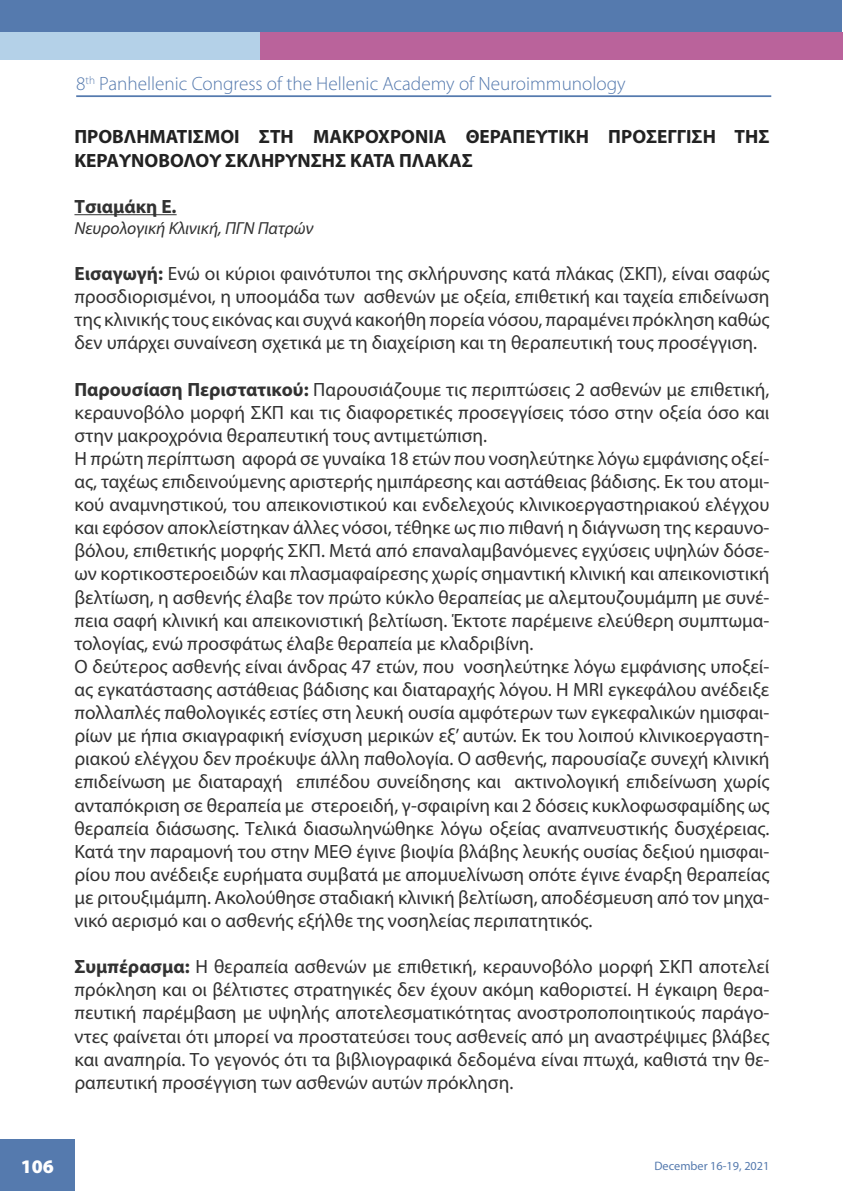
<style>
.page{position:relative;width:844px;height:1191px;background:#fff}
.page>*{position:absolute;margin:0;border:0;box-sizing:border-box;transform-origin:0 0}
.t1{font:19.25px/23.1px "Myriad Pro";color:#323232;text-align:justify}
.t2{font:700 19.25px/23.1px "Myriad Pro";color:#222}
.t3{font:300 19.25px "Myriad Pro";color:#557aae}
.t4{font:700 19.25px "Myriad Pro";color:#323232}
.t5{font:900 19.25px "Myriad Pro";color:#fff}
.t6{font:italic 17.5px "Myriad Pro";color:#323232}
.t7{font:12.25px "Myriad Pro";color:#557aae}
.s1{font-weight:700}
</style>
<div class="page">
<div style="left:0;top:1139px;width:74px;height:52px;background:#557aae"></div>
<div style="left:0;top:0;width:842px;height:50px;background:#557aae"></div>
<hr style="left:76px;top:95px;width:695px;height:2px;background:#557aae">
<div style="left:162px;top:32px;width:680px;height:28px;background:#ba639b"></div>
<div style="left:0;top:32px;width:260px;height:28px;background:#b4d1e8"></div>
<hr style="left:74px;top:214px;width:103px;height:1px;background:#323232">
<p class="t3" style="left:76px;top:72px;width:551px">8<sup>th</sup> Panhellenic Congress of the Hellenic Academy of Neuroimmunology</p>
<p class="t2" style="left:74px;top:125px;width:696px">ΠΡΟΒΛΗΜΑΤΙΣΜΟΙ ΣΤΗ ΜΑΚΡΟΧΡΟΝΙΑ ΘΕΡΑΠΕΥΤΙΚΗ ΠΡΟΣΕΓΓΙΣΗ ΤΗΣ<br>ΚΕΡΑΥΝΟΒΟΛΟΥ ΣΚΛΗΡΥΝΣΗΣ ΚΑΤΑ ΠΛΑΚΑΣ</p>
<p class="t4" style="left:74px;top:194px;width:104px">Τσιαμάκη Ε.</p>
<p class="t6" style="left:74px;top:217px;width:240px">Νευρολογική Κλινική, ΠΓΝ Πατρών</p>
<p class="t1" style="left:74px;top:262px;width:696px"><span class="s1">Εισαγωγή:</span> Ενώ οι κύριοι φαινότυποι της σκλήρυνσης κατά πλάκας (ΣΚΠ), είναι σαφώς προσδιορισμένοι, η υποομάδα των ασθενών με οξεία, επιθετική και ταχεία επιδείνωση της κλινικής τους εικόνας και συχνά κακοήθη πορεία νόσου, παραμένει πρόκληση καθώς δεν υπάρχει συναίνεση σχετικά με τη διαχείριση και τη θεραπευτική τους προσέγγιση.</p>
<p class="t1" style="left:74px;top:377px;width:696px;text-align:left"><span class="s1">Παρουσίαση Περιστατικού:</span> Παρουσιάζουμε τις περιπτώσεις 2 ασθενών με επιθετική, κεραυνοβόλο μορφή ΣΚΠ και τις διαφορετικές προσεγγίσεις τόσο στην οξεία όσο και στην μακροχρόνια θεραπευτική τους αντιμετώπιση.<br>Η πρώτη περίπτωση αφορά σε γυναίκα 18 ετών που νοσηλεύτηκε λόγω εμφάνισης οξεί&shy;ας, ταχέως επιδεινούμενης αριστερής ημιπάρεσης και αστάθειας βάδισης. Εκ του ατομι&shy;κού αναμνηστικού, του απεικονιστικού και ενδελεχούς κλινικοεργαστηριακού ελέγχου και εφόσον αποκλείστηκαν άλλες νόσοι, τέθηκε ως πιο πιθανή η διάγνωση της κεραυνο&shy;βόλου, επιθετικής μορφής ΣΚΠ. Μετά από επαναλαμβανόμενες εγχύσεις υψηλών δόσε&shy;ων κορτικοστεροειδών και πλασμαφαίρεσης χωρίς σημαντική κλινική και απεικονιστική βελτίωση, η ασθενής έλαβε τον πρώτο κύκλο θεραπείας με αλεμτουζουμάμπη με συνέ&shy;πεια σαφή κλινική και απεικονιστική βελτίωση. Έκτοτε παρέμεινε ελεύθερη συμπτωμα&shy;τολογίας, ενώ προσφάτως έλαβε θεραπεία με κλαδριβίνη.<br>Ο δεύτερος ασθενής είναι άνδρας 47 ετών, που νοσηλεύτηκε λόγω εμφάνισης υποξεί&shy;ας εγκατάστασης αστάθειας βάδισης και διαταραχής λόγου. Η MRI εγκεφάλου ανέδειξε πολλαπλές παθολογικές εστίες στη λευκή ουσία αμφότερων των εγκεφαλικών ημισφαι&shy;ρίων με ήπια σκιαγραφική ενίσχυση μερικών εξ’ αυτών. Εκ του λοιπού κλινικοεργαστη&shy;ριακού ελέγχου δεν προέκυψε άλλη παθολογία. Ο ασθενής, παρουσίαζε συνεχή κλινική επιδείνωση με διαταραχή επιπέδου συνείδησης και ακτινολογική επιδείνωση χωρίς ανταπόκριση σε θεραπεία με στεροειδή, γ-σφαιρίνη και 2 δόσεις κυκλοφωσφαμίδης ως θεραπεία διάσωσης. Τελικά διασωληνώθηκε λόγω οξείας αναπνευστικής δυσχέρειας.<br>Κατά την παραμονή του στην ΜΕΘ έγινε βιοψία βλάβης λευκής ουσίας δεξιού ημισφαι&shy;ρίου που ανέδειξε ευρήματα συμβατά με απομυελίνωση οπότε έγινε έναρξη θεραπείας με ριτουξιμάμπη. Ακολούθησε σταδιακή κλινική βελτίωση, αποδέσμευση από τον μηχα&shy;νικό αερισμό και ο ασθενής εξήλθε της νοσηλείας περιπατητικός.</p>
<p class="t1" style="left:74px;top:955px;width:696px"><span class="s1">Συμπέρασμα:</span> Η θεραπεία ασθενών με επιθετική, κεραυνοβόλο μορφή ΣΚΠ αποτελεί πρόκληση και οι βέλτιστες στρατηγικές δεν έχουν ακόμη καθοριστεί. Η έγκαιρη θερα&shy;πευτική παρέμβαση με υψηλής αποτελεσματικότητας ανοστροποποιητικούς παράγο&shy;ντες φαίνεται ότι μπορεί να προστατεύσει τους ασθενείς από μη αναστρέψιμες βλάβες και αναπηρία. Το γεγονός ότι τα βιβλιογραφικά δεδομένα είναι πτωχά, καθιστά την θε&shy;ραπευτική προσέγγιση των ασθενών αυτών πρόκληση.</p>
<p class="t5" style="left:21px;top:1153px;width:35px">106</p>
<p class="t7" style="left:654px;top:1158px;width:116px">December 16-19, 2021</p>
</div>
